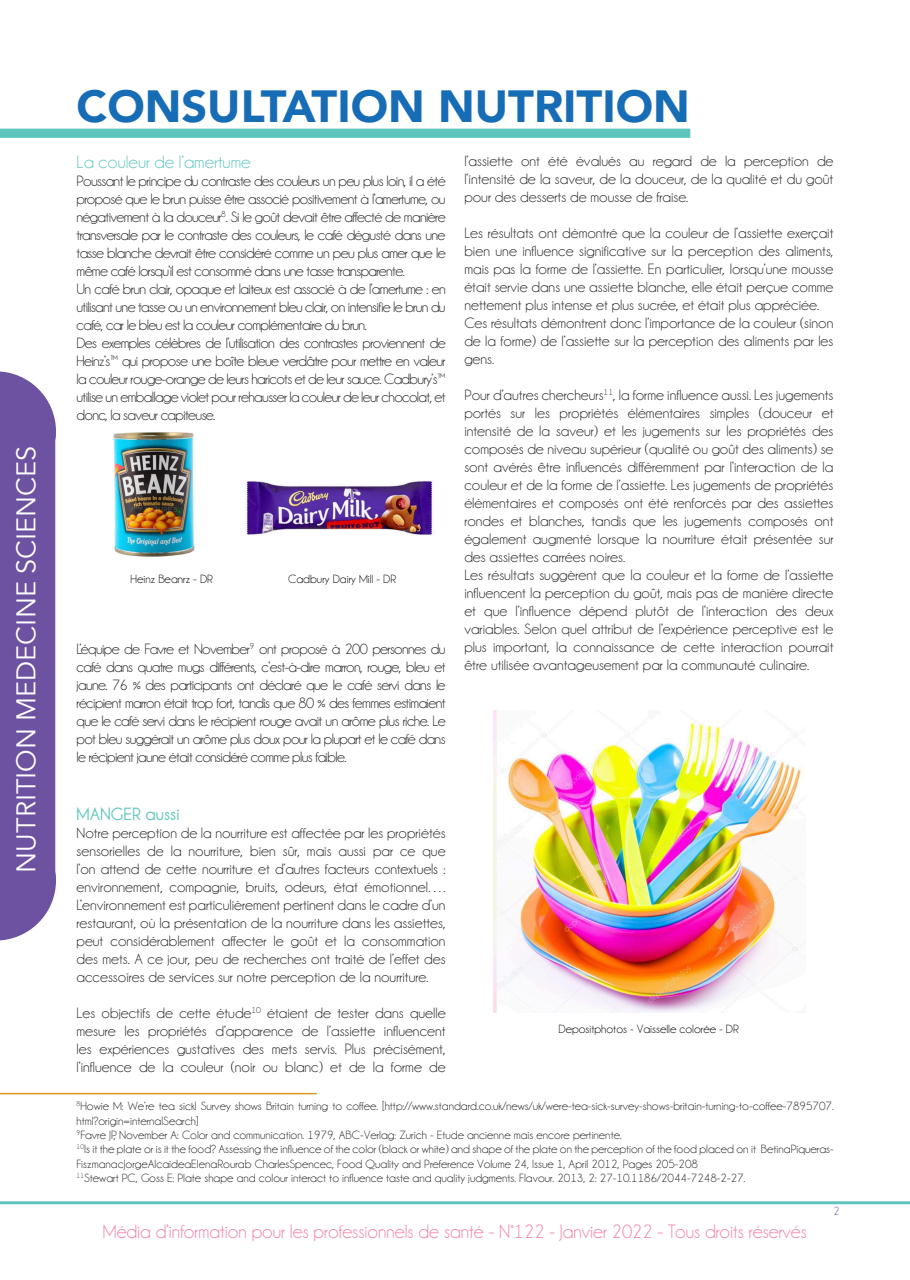
<style>
.page{position:relative;width:910px;height:1280px;background:#fff}
.page>*{position:absolute;margin:0;border:0;box-sizing:border-box;transform-origin:0 0}
.t1{font:900 45px "Avenir";color:#176cb6}
.t2{font:27px "Avenir";color:#fff}
.t3{font:19.5px "Champagne&Limousines";color:#f27ea0}
.t4{font:18px "Champagne&Limousines";color:#5ec5be;scale:1.04 1}
.t5{font:700 18px "Champagne&Limousines";color:#5ec5be;scale:1.04 1}
.t6{font:15px/18px "Champagne&Limousines";color:#231f20;text-align:justify;scale:1.04 1}
.t7{font:12px/14.4px "Champagne&Limousines";color:#231f20;scale:1.04 1}
.t8{font:12px "Champagne&Limousines";color:#000;scale:1.04 1}
.t9{font:12px "Champagne&Limousines";color:#6d52a1}
</style>
<div class="page">
<svg style="left:0;top:129px;width:690px;height:9px;background:#60c5bf"></svg>
<div style="left:0;top:371px;width:56px;height:570px;background:#6d52a1"></div>
<hr style="left:0;top:1201px;width:910px;height:3px;background:#5ec5be">
<hr style="left:0;top:1093px;width:317px;height:1px;background:#df9424">
<img style="left:113px;top:432px;width:82px;height:125px">
<img style="left:246px;top:481px;width:187px;height:54px">
<img style="left:493px;top:710px;width:308px;height:303px">
<p class="t2" style="left:10px;top:872px;width:428px;rotate:-90deg">NUTRITION MEDECINE SCIENCES</p>
<p class="t1" style="left:77px;top:67px;width:615px">CONSULTATION NUTRITION</p>
<p class="t4" style="left:77px;top:152px;width:169px">La couleur de l’amertume</p>
<p class="t6" style="left:77px;top:172px;width:356px">Poussant le principe du contraste des couleurs un peu plus loin, il a été proposé que le brun puisse être associé positivement à l’amertume, ou négativement à la douceur<sup>8</sup>. Si le goût devait être affecté de manière transversale par le contraste des couleurs, le café dégusté dans une tasse blanche devrait être considéré comme un peu plus amer que le même café lorsqu’il est consommé dans une tasse transparente.</p>
<p class="t6" style="left:77px;top:280px;width:356px">Un café brun clair, opaque et laiteux est associé à de l’amertume : en utilisant une tasse ou un environnement bleu clair, on intensifie le brun du café, car le bleu est la couleur complémentaire du brun.</p>
<p class="t6" style="left:77px;top:334px;width:356px">Des exemples célèbres de l’utilisation des contrastes proviennent de Heinz’s™ qui propose une boîte bleue verdâtre pour mettre en valeur la couleur rouge-orange de leurs haricots et de leur sauce. Cadbury’s™ utilise un emballage violet pour rehausser la couleur de leur chocolat, et donc, la saveur capiteuse.</p>
<p class="t8" style="left:131px;top:573px;width:81px">Heinz Beanrz - DR</p>
<p class="t8" style="left:288px;top:573px;width:105px">Cadbury Dairy Mill - DR</p>
<p class="t6" style="left:77px;top:640px;width:356px">L’équipe de Favre et November<sup>9</sup> ont proposé à 200 personnes du café dans quatre mugs différents, c’est-à-dire marron, rouge, bleu et jaune. 76 % des participants ont déclaré que le café servi dans le récipient marron était trop fort, tandis que 80 % des femmes estimaient que le café servi dans le récipient rouge avait un arôme plus riche. Le pot bleu suggérait un arôme plus doux pour la plupart et le café dans le récipient jaune était considéré comme plus faible.</p>
<p class="t5" style="left:77px;top:804px;width:101px">MANGER aussi</p>
<p class="t6" style="left:77px;top:824px;width:356px">Notre perception de la nourriture est affectée par les propriétés sensorielles de la nourriture, bien sûr, mais aussi par ce que l’on attend de cette nourriture et d’autres facteurs contextuels : environnement, compagnie, bruits, odeurs, état émotionnel….<br>L’environnement est particulièrement pertinent dans le cadre d’un restaurant, où la présentation de la nourriture dans les assiettes, peut considérablement affecter le goût et la consommation des mets. A ce jour, peu de recherches ont traité de l’effet des accessoires de services sur notre perception de la nourriture.</p>
<p class="t6" style="left:77px;top:1004px;width:356px">Les objectifs de cette étude<sup>10</sup> étaient de tester dans quelle mesure les propriétés d’apparence de l’assiette influencent les expériences gustatives des mets servis. Plus précisément, l’influence de la couleur (noir ou blanc) et de la forme de</p>
<p class="t6" style="left:464px;top:152px;width:356px">l’assiette ont été évalués au regard de la perception de l’intensité de la saveur, de la douceur, de la qualité et du goût pour des desserts de mousse de fraise.</p>
<p class="t6" style="left:464px;top:224px;width:356px">Les résultats ont démontré que la couleur de l’assiette exerçait bien une influence significative sur la perception des aliments, mais pas la forme de l’assiette. En particulier, lorsqu’une mousse était servie dans une assiette blanche, elle était perçue comme nettement plus intense et plus sucrée, et était plus appréciée.</p>
<p class="t6" style="left:464px;top:314px;width:356px">Ces résultats démontrent donc l’importance de la couleur (sinon de la forme) de l’assiette sur la perception des aliments par les gens.</p>
<p class="t6" style="left:464px;top:386px;width:356px">Pour d’autres chercheurs<sup>11</sup>, la forme influence aussi. Les jugements portés sur les propriétés élémentaires simples (douceur et intensité de la saveur) et les jugements sur les propriétés des composés de niveau supérieur (qualité ou goût des aliments) se sont avérés être influencés différemment par l’interaction de la couleur et de la forme de l’assiette. Les jugements de propriétés élémentaires et composés ont été renforcés par des assiettes rondes et blanches, tandis que les jugements composés ont également augmenté lorsque la nourriture était présentée sur des assiettes carrées noires.</p>
<p class="t6" style="left:464px;top:566px;width:356px">Les résultats suggèrent que la couleur et la forme de l’assiette influencent la perception du goût, mais pas de manière directe et que l’influence dépend plutôt de l’interaction des deux variables. Selon quel attribut de l’expérience perceptive est le plus important, la connaissance de cette interaction pourrait être utilisée avantageusement par la communauté culinaire.</p>
<p class="t8" style="left:558px;top:1022px;width:175px">Depositphotos - Vaisselle colorée - DR</p>
<p class="t7" style="left:77px;top:1099px;width:730px"><sup>8</sup>Howie M: We’re tea sick! Survey shows Britain turning to coffee. [http://www.standard.co.uk/news/uk/were-tea-sick-survey-shows-britain-turning-to-coffee-7895707. html?origin=internalSearch]</p>
<p class="t7" style="left:77px;top:1128px;width:526px"><sup>9</sup>Favre JP, November A: Color and communication. 1979, ABC-Verlag: Zurich - Etude ancienne mais encore pertinente.</p>
<p class="t7" style="left:77px;top:1142px;width:730px"><sup>10</sup>Is it the plate or is it the food? Assessing the influence of the color (black or white) and shape of the plate on the perception of the food placed on it BetinaPiqueras-<br>FiszmanacJorgeAlcaideaElenaRourab CharlesSpencec, Food Quality and Preference Volume 24, Issue 1, April 2012, Pages 205-208</p>
<p class="t7" style="left:77px;top:1171px;width:645px"><sup>11</sup>Stewart PC, Goss E: Plate shape and colour interact to influence taste and quality judgments. Flavour. 2013, 2: 27-10.1186/2044-7248-2-27.</p>
<p class="t3" style="left:103px;top:1220px;width:706px">Média d’information pour les professionnels de santé - N°122 - Janvier 2022 - Tous droits réservés</p>
<p class="t9" style="left:833px;top:1204px;width:8px">2</p>
</div>
